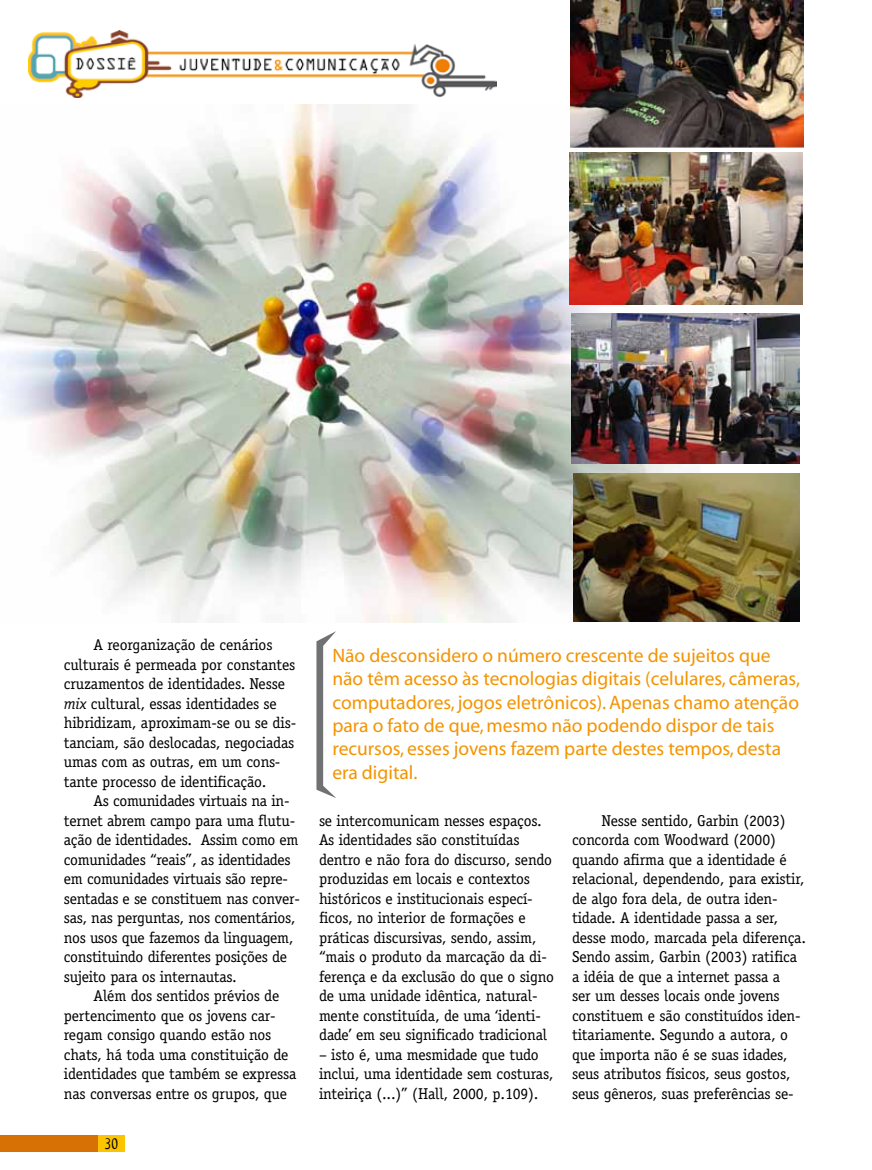
<style>
.page{position:relative;width:872px;height:1170px;background:#fff}
.page>*{position:absolute;margin:0;border:0;box-sizing:border-box;transform-origin:0 0}
.t1{font:19.5px/23.4px "Myriad";color:#f39400}
.t2{font:16.5px "Myriad Tilt";color:#000}
.t3{font:15.75px/19.5px "Officina Serif";letter-spacing:-.01em;color:#000}
.s1{font-style:italic}
</style>
<div class="page">
<div style="left:0;top:1135px;width:98px;height:17px;background:#d77105"></div>
<div style="left:98px;top:1135px;width:27px;height:17px;background:#fcc400"></div>
<img style="left:0;top:104px;width:700px;height:518px">
<img style="left:29px;top:31px;width:467px;height:67px">
<svg style="left:316px;top:631px;width:20px;height:167px"></svg>
<img style="left:570px;top:0;width:234px;height:147px">
<img style="left:570px;top:152px;width:232px;height:152px">
<img style="left:571px;top:313px;width:228px;height:150px">
<img style="left:573px;top:474px;width:226px;height:147px">
<p class="t3" style="left:64px;top:635px;width:234px;text-indent:30px">A reorganização de cenários culturais é permeada por constantes cruzamentos de identidades. Nesse <span class="s1">mix</span> cultural, essas identidades se hibridizam, aproximam-se ou se dis&shy;tanciam, são deslocadas, negociadas umas com as outras, em um cons&shy;tante processo de identificação.</p>
<p class="t3" style="left:64px;top:791px;width:238px;text-indent:30px">As comunidades virtuais na in&shy;ternet abrem campo para uma flutu&shy;ação de identidades. Assim como em comunidades “reais”, as identidades em comunidades virtuais são repre&shy;sentadas e se constituem nas conver&shy;sas, nas perguntas, nos comentários, nos usos que fazemos da linguagem, constituindo diferentes posições de sujeito para os internautas.</p>
<p class="t3" style="left:64px;top:986px;width:234px;text-indent:30px">Além dos sentidos prévios de pertencimento que os jovens car&shy;regam consigo quando estão nos chats, há toda uma constituição de identidades que também se expressa nas conversas entre os grupos, que</p>
<p class="t2" style="left:105px;top:1134px;width:15px">30</p>
<p class="t1" style="left:332px;top:644px;width:469px">Não desconsidero o número crescente de sujeitos que não têm acesso às tecnologias digitais (celulares, câmeras, computadores, jogos eletrônicos). Apenas chamo atenção para o fato de que, mesmo não podendo dispor de tais recursos, esses jovens fazem parte destes tempos, desta era digital.</p>
<p class="t3" style="left:319px;top:810px;width:236px">se intercomunicam nesses espaços.<br>As identidades são constituídas dentro e não fora do discurso, sendo produzidas em locais e contextos históricos e institucionais especí&shy;ficos, no interior de formações e práticas discursivas, sendo, assim, “mais o produto da marcação da di&shy;ferença e da exclusão do que o signo de uma unidade idêntica, natural&shy;mente constituída, de uma ‘identi&shy;dade’ em seu significado tradicional</p>
<p class="t3" style="left:319px;top:1044px;width:236px">– isto é, uma mesmidade que tudo inclui, uma identidade sem costuras, inteiriça (...)” (Hall, 2000, p.109).</p>
<p class="t3" style="left:572px;top:810px;width:235px;text-indent:30px">Nesse sentido, Garbin (2003) concorda com Woodward (2000) quando afirma que a identidade é relacional, dependendo, para existir, de algo fora dela, de outra iden&shy;tidade. A identidade passa a ser, desse modo, marcada pela diferença.<br>Sendo assim, Garbin (2003) ratifica a idéia de que a internet passa a<br>ser um desses locais onde jovens constituem e são constituídos iden&shy;titariamente. Segundo a autora, o que importa não é se suas idades, seus atributos físicos, seus gostos, seus gêneros, suas preferências se-</p>
</div>
